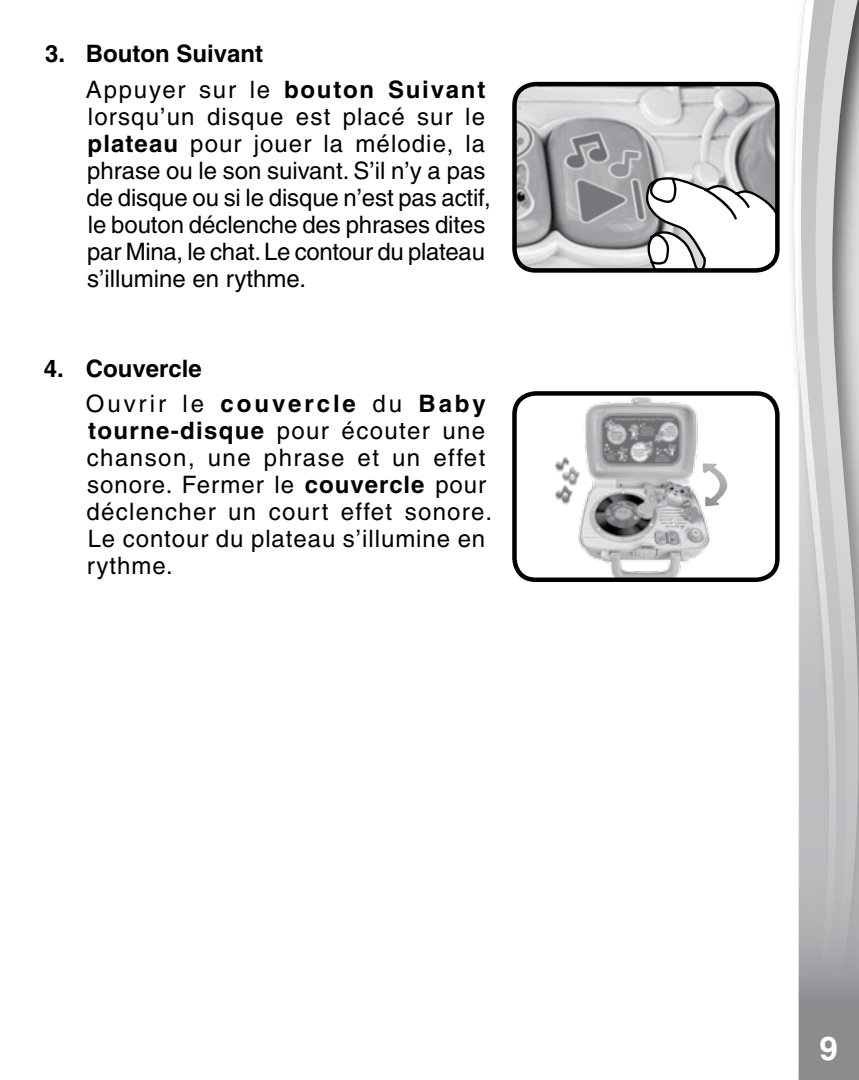
<style>
.page{position:relative;width:859px;height:1080px;background:#fff}
.page>*{position:absolute;margin:0;border:0;box-sizing:border-box;transform-origin:0 0}
.t1{font:700 33px "Helvetica";color:#fff}
.t2{font:500 24px/27px "Helvetica";letter-spacing:-.005em;color:#000}
.t3{font:500 24px/27px "Helvetica";letter-spacing:.04em;color:#000}
.t4{font:700 24px/35.4px "Helvetica";letter-spacing:.035em;color:#000}
.t5{font:700 24px/35.4px "Helvetica";letter-spacing:.12em;color:#000}
.s1{font-weight:500}
.s2{font-weight:700}
</style>
<div class="page">
<img style="left:517px;top:87px;width:258px;height:181px">
<svg style="left:644px;top:175px;width:131px;height:93px"></svg>
<div style="left:512px;top:82px;width:268px;height:191px;border:4px solid #000;border-radius:21px"></div>
<img style="left:555px;top:397px;width:154px;height:180px">
<div style="left:512px;top:391px;width:268px;height:191px;border:4px solid #000;border-radius:21px"></div>
<img style="left:703px;top:463px;width:24px;height:43px">
<svg style="left:793px;top:55px;width:6px;height:1025px"></svg>
<svg style="left:799px;top:0;width:60px;height:1080px"></svg>
<div style="left:774px;top:1038px;width:24px;height:42px;background:#fff"></div>
<p class="t4" style="left:86px;top:36px;width:401px;text-indent:-41px">3. Bouton Suivant<br><span class="s1">Appuyer sur le</span> bouton Suivant</p>
<p class="t2" style="left:87px;top:103px;width:406px">lorsqu’un disque est placé sur le <span class="s2">plateau</span> pour jouer la mélodie, la phrase ou le son suivant. S’il n’y a pas de disque ou si le disque n’est pas actif, le bouton déclenche des phrases dites par Mina, le chat. Le contour du plateau s’illumine en rythme.</p>
<p class="t5" style="left:86px;top:350px;width:401px;text-indent:-42px">4. Couvercle<br><span class="s1">Ouvrir le</span> couvercle <span class="s1">du</span> Baby</p>
<p class="t3" style="left:87px;top:417px;width:407px"><span class="s2">tourne-disque</span> pour écouter une chanson, une phrase et un effet sonore. Fermer le <span class="s2">couvercle</span> pour déclencher un court effet sonore.<br>Le contour du plateau s’illumine en rythme.</p>
<h1 class="t1" style="left:820px;top:1025px;width:25px">9 <sup>9</sup>9</h1>
</div>
